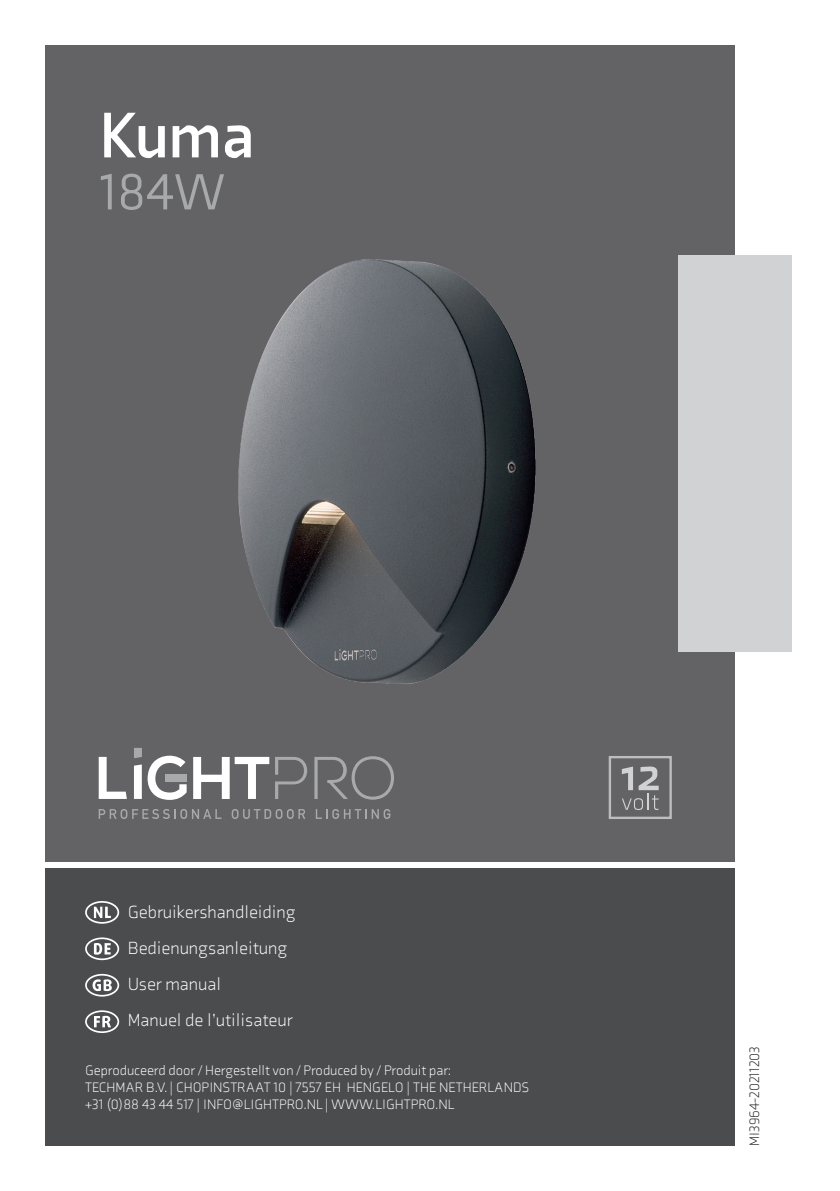
<style>
.page{position:relative;width:840px;height:1191px;background:#fff}
.page>*{position:absolute;margin:0;border:0;box-sizing:border-box;transform-origin:0 0}
.t1{font:700 66px "Axia";color:#fff}
.t2{font:52px "Axia";color:#a8a9ad}
.t3{font:300 18px/36px "Axia";color:#fff}
.t4{font:300 14px/16.8px "Axia";color:#fff}
.t5{font:300 14px "Axia";color:#231f20}
</style>
<div class="page">
<div style="left:45px;top:45px;width:689px;height:817px;background:#636366"></div>
<div style="left:678px;top:255px;width:113px;height:397px;background:#d1d2d4"></div>
<div style="left:45px;top:867px;width:689px;height:278px;background:#4b4c4d"></div>
<svg style="left:85px;top:901px;width:34px;height:22px"></svg>
<svg style="left:85px;top:937px;width:34px;height:23px"></svg>
<svg style="left:85px;top:974px;width:34px;height:22px"></svg>
<svg style="left:85px;top:1010px;width:34px;height:23px"></svg>
<svg style="left:193px;top:757px;width:76px;height:42px"></svg>
<svg style="left:99px;top:757px;width:28px;height:42px"></svg>
<svg style="left:134px;top:748px;width:52px;height:52px"></svg>
<svg style="left:275px;top:756px;width:119px;height:43px"></svg>
<div style="left:165px;top:774px;width:21px;height:8px;background:#a8a9ad"></div>
<svg style="left:99px;top:809px;width:122px;height:10px"></svg>
<svg style="left:231px;top:809px;width:74px;height:10px"></svg>
<svg style="left:315px;top:809px;width:75px;height:10px"></svg>
<div style="left:608px;top:756px;width:63px;height:63px;border:2px solid #bcbdc0"></div>
<svg style="left:621px;top:766px;width:37px;height:44px"></svg>
<img style="left:238px;top:259px;width:298px;height:425px">
<h1 class="t1" style="left:100px;top:95px;width:156px">Kuma</h1>
<h2 class="t2" style="left:100px;top:161px;width:127px">184W</h2>
<p class="t3" style="left:128px;top:894px;width:169px">Gebruikershandleiding<br>Bedienungsanleitung<br>User manual<br>Manuel de l’utilisateur</p>
<p class="t4" style="left:85px;top:1062px;width:445px">Geproduceerd door / Hergestellt von / Produced by / Produit par:<br>TECHMAR B.V. | CHOPINSTRAAT 10 | 7557 EH HENGELO | THE NETHERLANDS +31 (0)88 43 44 517 | INFO@LIGHTPRO.NL | WWW.LIGHTPRO.NL</p>
<p class="t5" style="left:745px;top:1145px;width:101px;rotate:-90deg">MI3964-20211203</p>
</div>
